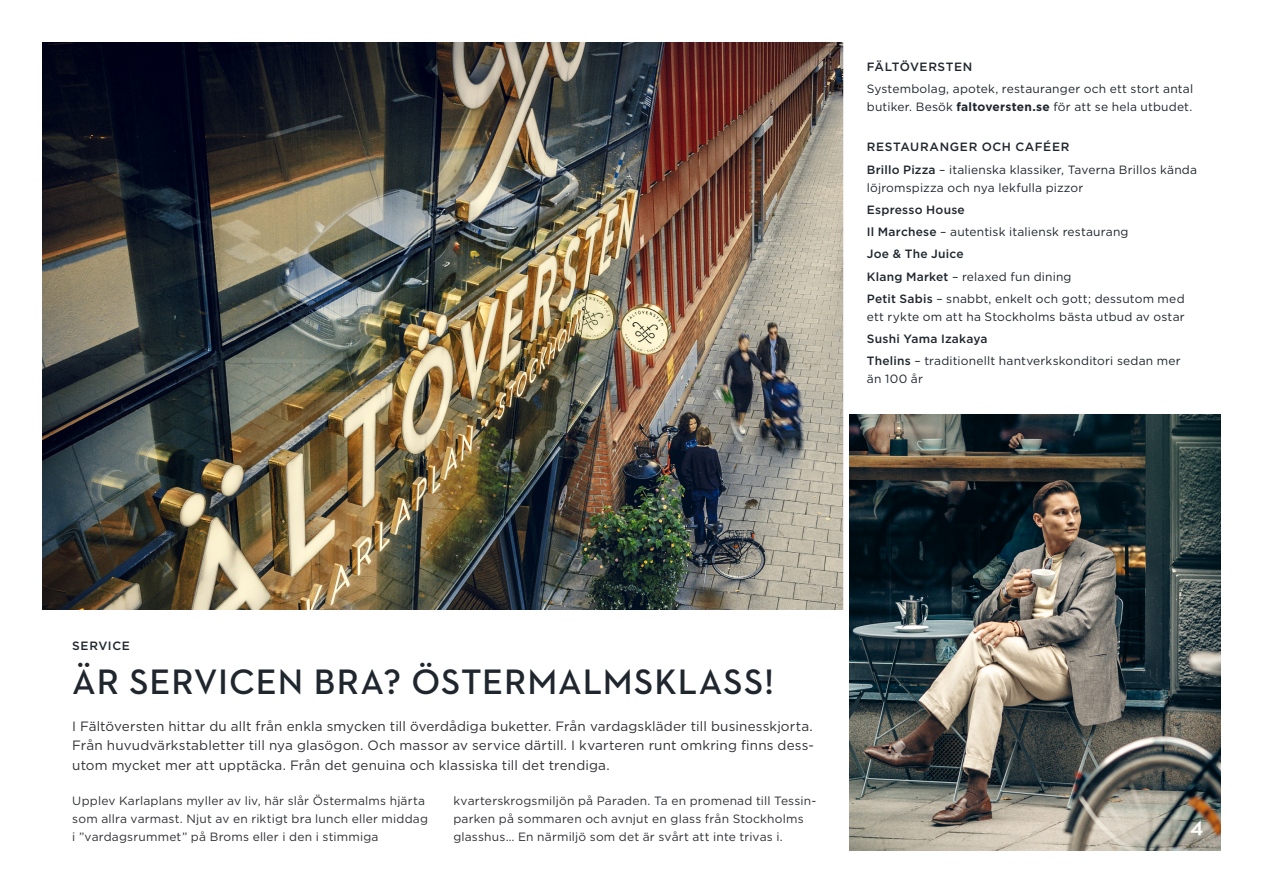
<style>
.page{position:relative;width:1263px;height:893px;background:#fff}
.page>*{position:absolute;margin:0;border:0;box-sizing:border-box;transform-origin:0 0}
.t1{font:600 36px "Neutraface 2 Text";letter-spacing:.02em;color:#1f262e}
.t2{font:600 24px "Neutraface 2 Text";color:#fff}
.t3{font:13.5px/19.5px "Gotham";letter-spacing:.01em;color:#2f3035;text-align:justify}
.t4{font:12px/18px "Gotham";letter-spacing:.015em;color:#1f262e}
.t5{font:12px/18px "Gotham";letter-spacing:.015em;color:#2f3035}
.t6{font:500 12px "Gotham";letter-spacing:.02em;color:#1f262e}
.t7{font:500 12px "Gotham";letter-spacing:.055em;color:#1f262e}
.t8{font:500 12px "Gotham";letter-spacing:.05em;color:#1f262e}
.s1{font-weight:700}
.s2{font-weight:500}
</style>
<div class="page">
<img style="left:43px;top:43px;width:800px;height:567px">
<img style="left:849px;top:415px;width:371px;height:435px">
<p class="t8" style="left:867px;top:59px;width:107px">FÄLTÖVERSTEN</p>
<p class="t4" style="left:867px;top:80px;width:328px">Systembolag, apotek, restauranger och ett stort antal butiker. Besök <span class="s1">faltoversten.se</span> för att se hela utbudet.</p>
<p class="t7" style="left:867px;top:139px;width:204px">RESTAURANGER OCH CAFÉER</p>
<p class="t4" style="left:867px;top:160px;width:332px"><span class="s2">Brillo Pizza</span> – italienska klassiker, Taverna Brillos kända löjromspizza och nya lekfulla pizzor</p>
<p class="t6" style="left:867px;top:202px;width:99px">Espresso House</p>
<p class="t4" style="left:867px;top:223px;width:263px"><span class="s2">Il Marchese</span> – autentisk italiensk restaurang</p>
<p class="t6" style="left:867px;top:246px;width:98px">Joe &amp; The Juice</p>
<p class="t4" style="left:867px;top:267px;width:206px"><span class="s2">Klang Market</span> – relaxed fun dining</p>
<p class="t4" style="left:867px;top:289px;width:319px"><span class="s2">Petit Sabis</span> – snabbt, enkelt och gott; dessutom med ett rykte om att ha Stockholms bästa utbud av ostar</p>
<p class="t6" style="left:867px;top:331px;width:122px">Sushi Yama Izakaya</p>
<p class="t4" style="left:867px;top:352px;width:315px"><span class="s2">Thelins</span> – traditionellt hantverkskonditori sedan mer än 100 år</p>
<p class="t8" style="left:72px;top:637px;width:59px">SERVICE</p>
<p class="t1" style="left:72px;top:659px;width:703px">ÄR SERVICEN BRA? ÖSTERMALMSKLASS!</p>
<p class="t3" style="left:72px;top:716px;width:743px">I Fältöversten hittar du allt från enkla smycken till överdådiga buketter. Från vardagskläder till businesskjorta.<br>Från huvudvärkstabletter till nya glasögon. Och massor av service därtill. I kvarteren runt omkring finns dess&shy;utom mycket mer att upptäcka. Från det genuina och klassiska till det trendiga.</p>
<p class="t5" style="left:72px;top:791px;width:357px">Upplev Karlaplans myller av liv, här slår Östermalms hjärta som allra varmast. Njut av en riktigt bra lunch eller middag i ”vardagsrummet” på Broms eller i den i stimmiga</p>
<p class="t5" style="left:453px;top:791px;width:365px">kvarterskrogsmiljön på Paraden. Ta en promenad till Tessin&shy;parken på sommaren och avnjut en glass från Stockholms glasshus… En närmiljö som det är svårt att inte trivas i.</p>
<h2 class="t2" style="left:1190px;top:810px;width:14px">4</h2>
</div>
